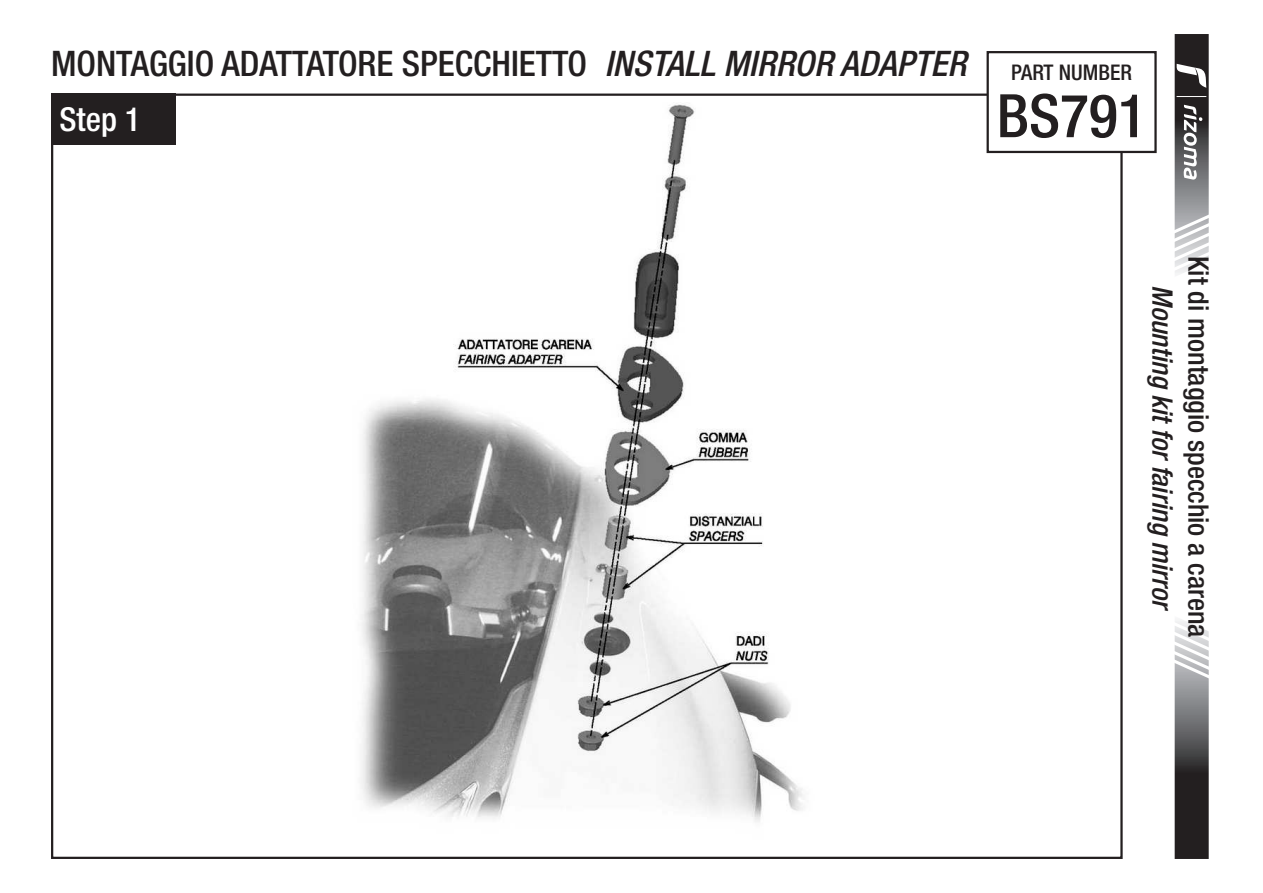
<style>
.page{position:relative;width:1263px;height:893px;background:#fff}
.page>*{position:absolute;margin:0;border:0;box-sizing:border-box;transform-origin:0 0}
.t1{font:500 condensed 60px "Helvetica Neue LT Std";color:#231f20}
.t2{font:500 condensed 35.4px "Helvetica Neue LT Std";color:#231f20}
.t3{font:500 condensed 33px "Helvetica Neue LT Std";color:#fff}
.t4{font:500 condensed 28.2px "Helvetica Neue LT Std";color:#231f20}
.t5{font:italic 500 condensed 28.2px "Helvetica Neue LT Std";color:#231f20}
.t6{font:500 condensed 21.6px "Helvetica Neue LT Std";color:#231f20}
.s1{font-style:italic}
</style>
<div class="page">
<img style="left:361px;top:104px;width:442px;height:718px">
<div style="left:51px;top:94px;width:124px;height:51px;background:#231f20"></div>
<svg style="left:1174px;top:620px;width:35px;height:239px;background:#706f70"></svg>
<svg style="left:1174px;top:34px;width:35px;height:240px"></svg>
<div style="left:986px;top:51px;width:171px;height:102px;border:2px solid #231f20"></div>
<p class="t2" style="left:51px;top:43px;width:917px">MONTAGGIO ADATTATORE SPECCHIETTO <span class="s1">INSTALL MIRROR ADAPTER</span></p>
<p class="t3" style="left:60px;top:99px;width:83px">Step 1</p>
<p class="t6" style="left:1011px;top:59px;width:122px">PART NUMBER</p>
<h1 class="t1" style="left:997px;top:80px;width:151px">BS791</h1>
<p class="t5" style="left:1179px;top:285px;width:328px;rotate:90deg">Mounting kit for fairing mirror</p>
<p class="t4" style="left:1215px;top:256px;width:383px;rotate:90deg">Kit di montaggio specchio a carena</p>
</div>
